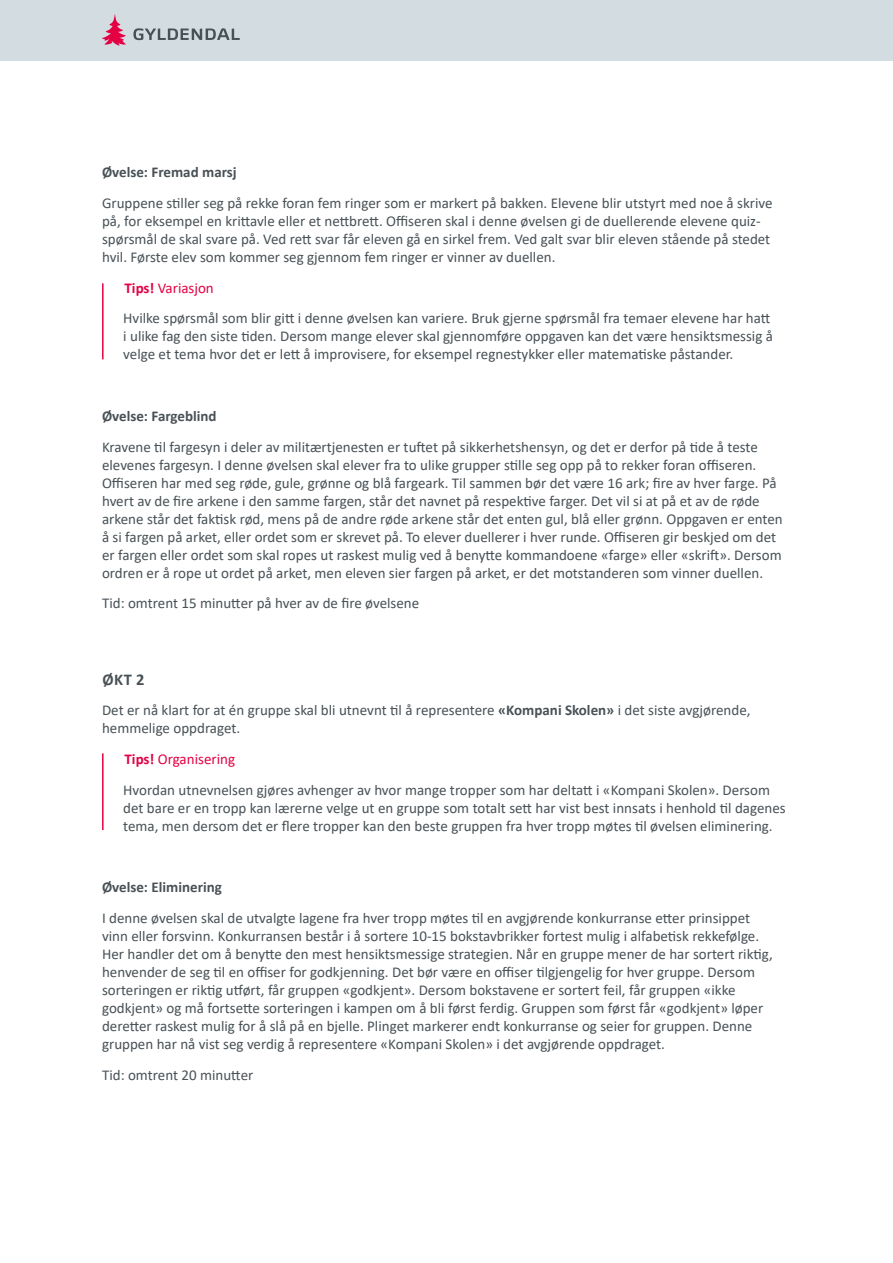
<style>
.page{position:relative;width:893px;height:1263px;background:#fff}
.page>*{position:absolute;margin:0;border:0;box-sizing:border-box;transform-origin:0 0}
.t1{font:700 16.5px "Calibri";color:#485156}
.t2{font:15px/18px "Calibri";color:#485156}
.t3{font:700 15px "Calibri";color:#485156}
.s1{font-weight:700;color:#e50043}
.s2{color:#e50043}
.s3{font-weight:700}
</style>
<div class="page">
<div style="left:0;top:0;width:893px;height:60px;background:#d3dce1"></div>
<svg style="left:102px;top:15px;width:24px;height:31px"></svg>
<svg style="left:133px;top:28px;width:107px;height:12px"></svg>
<hr style="left:102px;top:283px;width:2px;height:76px;background:#e50043">
<hr style="left:102px;top:753px;width:2px;height:77px;background:#e50043">
<p class="t3" style="left:102px;top:161px;width:136px">Øvelse: Fremad marsj</p>
<p class="t2" style="left:102px;top:193px;width:672px">Gruppene stiller seg på rekke foran fem ringer som er markert på bakken. Elevene blir utstyrt med noe å skrive på, for eksempel en krittavle eller et nettbrett. Offiseren skal i denne øvelsen gi de duellerende elevene quiz&shy;spørsmål de skal svare på. Ved rett svar får eleven gå en sirkel frem. Ved galt svar blir eleven stående på stedet hvil. Første elev som kommer seg gjennom fem ringer er vinner av duellen.</p>
<p class="t2" style="left:123px;top:272px;width:649px;line-height:30.8px"><span class="s1">Tips!</span> <span class="s2">Variasjon<br></span>Hvilke spørsmål som blir gitt i denne øvelsen kan variere. Bruk gjerne spørsmål fra temaer elevene har hatt</p>
<p class="t2" style="left:123px;top:327px;width:651px">i ulike fag den siste tiden. Dersom mange elever skal gjennomføre oppgaven kan det være hensiktsmessig å velge et tema hvor det er lett å improvisere, for eksempel regnestykker eller matematiske påstander.</p>
<p class="t3" style="left:102px;top:405px;width:116px">Øvelse: Fargeblind</p>
<p class="t2" style="left:102px;top:437px;width:682px">Kravene til fargesyn i deler av militærtjenesten er tuftet på sikkerhetshensyn, og det er derfor på tide å teste elevenes fargesyn. I denne øvelsen skal elever fra to ulike grupper stille seg opp på to rekker foran offiseren.<br>Offiseren har med seg røde, gule, grønne og blå fargeark. Til sammen bør det være 16 ark; fire av hver farge. På hvert av de fire arkene i den samme fargen, står det navnet på respektive farger. Det vil si at på et av de røde arkene står det faktisk rød, mens på de andre røde arkene står det enten gul, blå eller grønn. Oppgaven er enten å si fargen på arket, eller ordet som er skrevet på. To elever duellerer i hver runde. Offiseren gir beskjed om det er fargen eller ordet som skal ropes ut raskest mulig ved å benytte kommandoene «farge» eller «skrift». Dersom ordren er å rope ut ordet på arket, men eleven sier fargen på arket, er det motstanderen som vinner duellen.</p>
<p class="t2" style="left:102px;top:594px;width:319px">Tid: omtrent 15 minutter på hver av de fire øvelsene</p>
<p class="t1" style="left:102px;top:667px;width:44px">ØKT 2</p>
<p class="t2" style="left:102px;top:701px;width:650px">Det er nå klart for at én gruppe skal bli utnevnt til å representere <span class="s3">«Kompani Skolen»</span> i det siste avgjørende, hemmelige oppdraget.</p>
<p class="t2" style="left:123px;top:743px;width:648px;line-height:30.8px"><span class="s1">Tips!</span> <span class="s2">Organisering<br></span>Hvordan utnevnelsen gjøres avhenger av hvor mange tropper som har deltatt i «Kompani Skolen». Dersom</p>
<p class="t2" style="left:123px;top:798px;width:664px">det bare er en tropp kan lærerne velge ut en gruppe som totalt sett har vist best innsats i henhold til dagenes tema, men dersom det er flere tropper kan den beste gruppen fra hver tropp møtes til øvelsen eliminering.</p>
<p class="t3" style="left:102px;top:877px;width:121px">Øvelse: Eliminering</p>
<p class="t2" style="left:102px;top:909px;width:672px">I denne øvelsen skal de utvalgte lagene fra hver tropp møtes til en avgjørende konkurranse etter prinsippet vinn eller forsvinn. Konkurransen består i å sortere 10-15 bokstavbrikker fortest mulig i alfabetisk rekkefølge.<br>Her handler det om å benytte den mest hensiktsmessige strategien. Når en gruppe mener de har sortert riktig, henvender de seg til en offiser for godkjenning. Det bør være en offiser tilgjengelig for hver gruppe. Dersom sorteringen er riktig utført, får gruppen «godkjent». Dersom bokstavene er sortert feil, får gruppen «ikke godkjent» og må fortsette sorteringen i kampen om å bli først ferdig. Gruppen som først får «godkjent» løper deretter raskest mulig for å slå på en bjelle. Plinget markerer endt konkurranse og seier for gruppen. Denne gruppen har nå vist seg verdig å representere «Kompani Skolen» i det avgjørende oppdraget.</p>
<p class="t2" style="left:102px;top:1065px;width:153px">Tid: omtrent 20 minutter</p>
</div>
